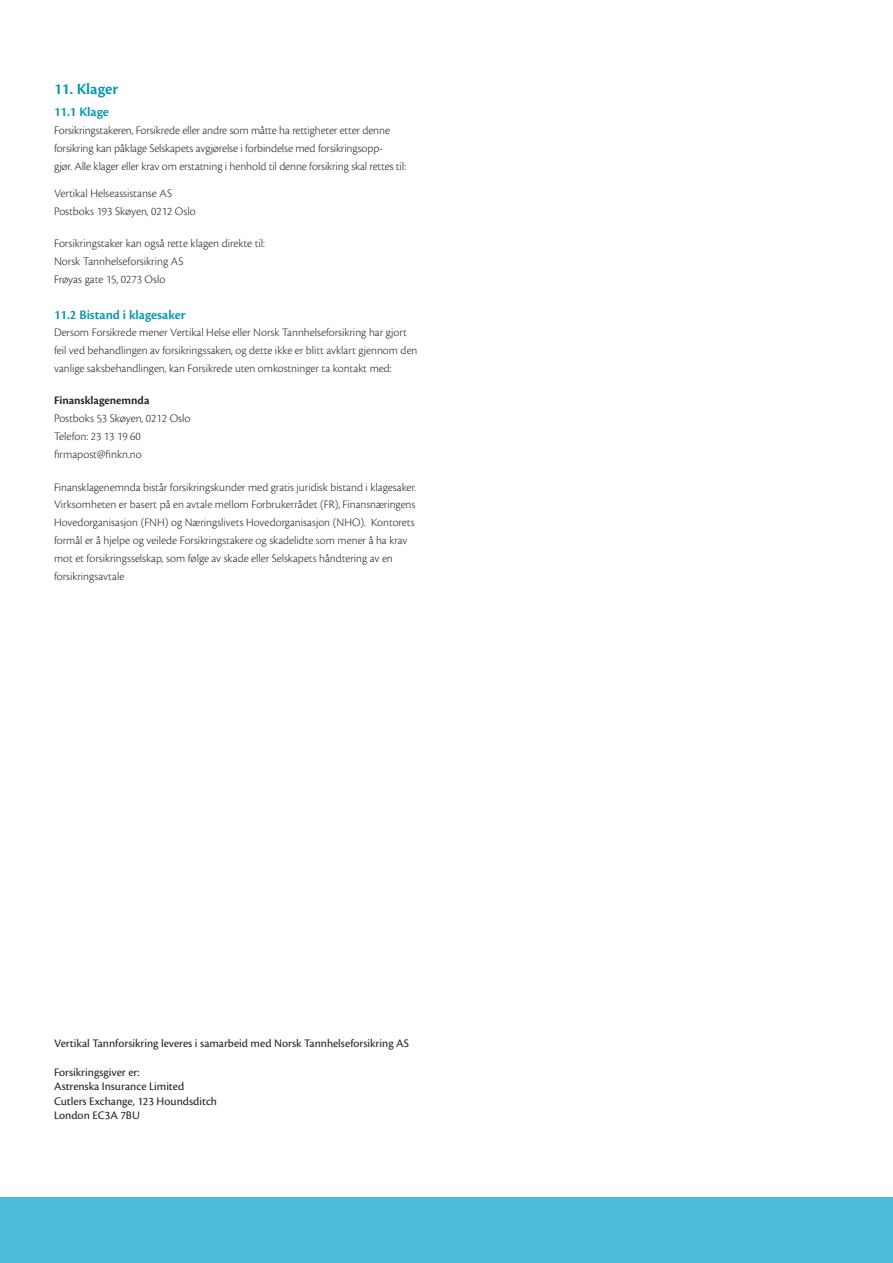
<style>
.page{position:relative;width:893px;height:1263px;background:#fff}
.page>*{position:absolute;margin:0;border:0;box-sizing:border-box;transform-origin:0 0}
.A{font:600 16.35px "Cronos Pro";color:#0097b3}
.A_A_A{font:600 13.5px "Cronos Pro";color:#0097b3}
.Brødtekst{font:300 12px/18px "Cronos Pro";letter-spacing:-.01em;color:#231f20}
.t1{font:12px "Cronos Pro";color:#231f20}
.Brødtekst-2{font:600 12px "Cronos Pro";color:#231f20}
.Brødtekst-3{font:300 11.85px/17.9px "Cronos Pro";color:#231f20}
.s1{font-size:12px}
</style>
<div class="page">
<div style="left:0;top:1197px;width:893px;height:66px;background:#4bbddb"></div>
<p class="A" style="left:54px;top:79px;width:66px">11. Klager</p>
<p class="A_A_A" style="left:54px;top:104px;width:56px">11.1 Klage</p>
<p class="Brødtekst" style="left:54px;top:121px;width:338px">Forsikringstakeren, Forsikrede eller andre som måtte ha rettigheter etter denne forsikring kan påklage Selskapets avgjørelse i forbindelse med forsikringsopp-</p>
<p class="Brødtekst" style="left:54px;top:157px;width:353px">gjør. Alle klager eller krav om erstatning i henhold til denne forsikring skal rettes til:</p>
<p class="Brødtekst" style="left:54px;top:184px;width:119px">Vertikal Helseassistanse AS</p>
<p class="Brødtekst" style="left:54px;top:202px;width:143px">Postboks 193 Skøyen, 0212 Oslo</p>
<p class="Brødtekst" style="left:54px;top:234px;width:212px">Forsikringstaker kan også rette klagen direkte til:</p>
<p class="Brødtekst" style="left:54px;top:252px;width:131px">Norsk Tannhelseforsikring AS</p>
<p class="Brødtekst" style="left:54px;top:270px;width:113px">Frøyas gate 15, 0273 Oslo</p>
<p class="A_A_A" style="left:54px;top:307px;width:133px">11.2 Bistand i klagesaker</p>
<p class="Brødtekst-3" style="left:54px;top:324px;width:365px">Dersom Forsikrede mener Vertikal Helse eller Norsk Tannhelseforsikring har gjort feil ved behandlingen av forsikringssaken, og dette ikke er blitt avklart gjennom den vanlige saksbehandlingen, kan Forsikrede uten omkostninger ta kontakt med<span class="s1">:</span></p>
<p class="Brødtekst-2" style="left:54px;top:393px;width:97px">Finansklagenemnda</p>
<p class="Brødtekst" style="left:54px;top:409px;width:138px">Postboks 53 Skøyen, 0212 Oslo</p>
<p class="Brødtekst" style="left:54px;top:427px;width:88px">Telefon: 23 13 19 60</p>
<p class="Brødtekst" style="left:54px;top:445px;width:89px">firmapost@finkn.no</p>
<p class="Brødtekst-3" style="left:54px;top:478px;width:364px">Finansklagenemnda bistår forsikringskunder med gratis juridisk bistand i klagesaker.<br>Virksomheten er basert på en avtale mellom Forbrukerrådet (FR), Finansnæringens Hovedorganisasjon (FNH) og Næringslivets Hovedorganisasjon (NHO). Kontorets formål er å hjelpe og veilede Forsikringstakere og skadelidte som mener å ha krav mot et forsikringsselskap, som følge av skade eller Selskapets håndtering av en forsikringsavtale</p>
<p class="t1" style="left:54px;top:1036px;width:356px">Vertikal Tannforsikring leveres i samarbeid med Norsk Tannhelseforsikring AS</p>
<p class="t1" style="left:54px;top:1065px;width:87px">Forsikringsgiver er:</p>
<p class="t1" style="left:54px;top:1080px;width:132px">Astrenska Insurance Limited</p>
<p class="t1" style="left:54px;top:1094px;width:165px">Cutlers Exchange, 123 Houndsditch</p>
<p class="t1" style="left:54px;top:1108px;width:87px">London EC3A 7BU</p>
</div>
